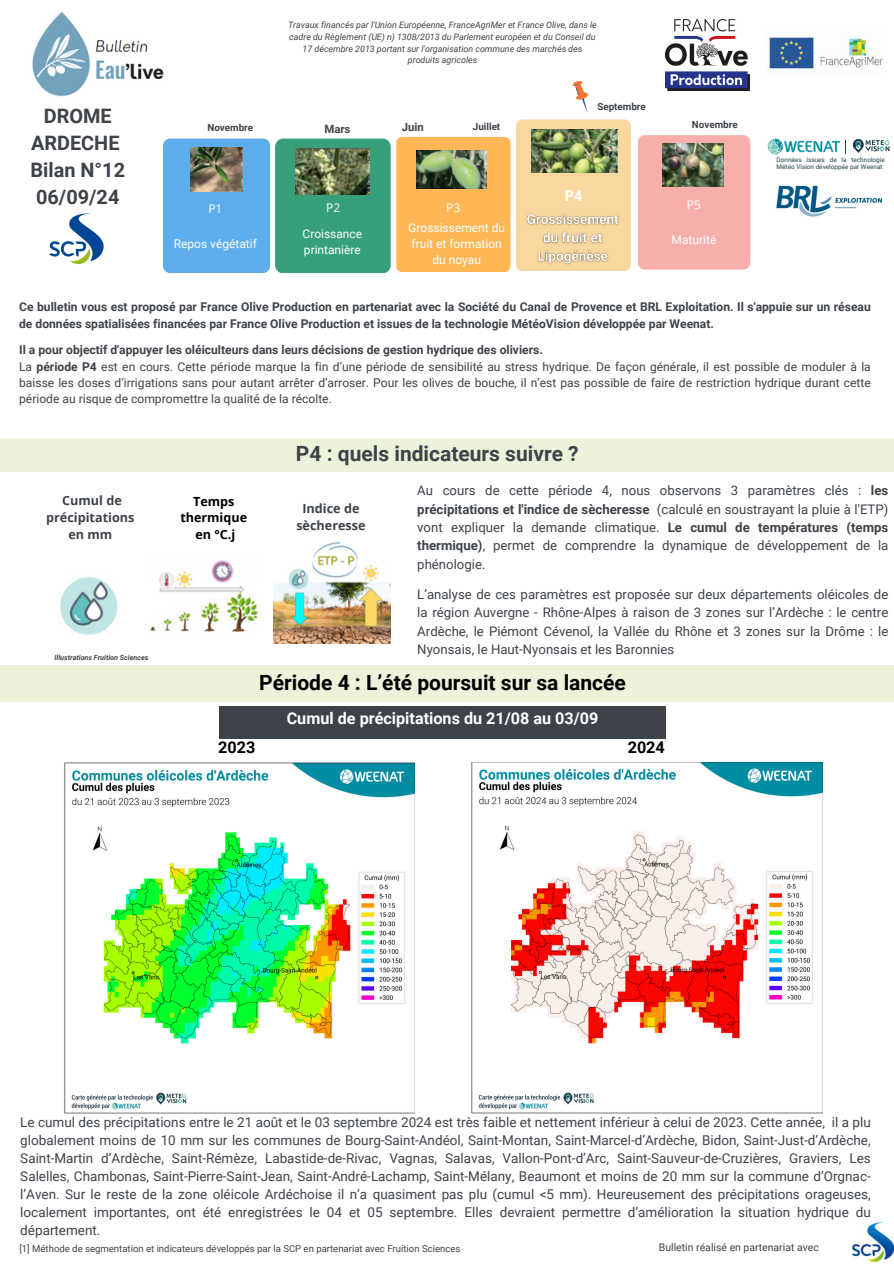
<style>
.page{position:relative;width:894px;height:1264px;background:#fff}
.page>*{position:absolute;margin:0;border:0;box-sizing:border-box;transform-origin:0 0}
.t1{font:700 21px "Roboto";color:#000}
.t2{font:700 21px "Roboto";color:#3e4349}
.t3{font:700 19.95px/27px "Roboto";color:#3e4349;text-align:center}
.t4{font:700 16.2px "Roboto";color:#fff}
.t5{font:700 16.2px "Roboto";color:#000}
.t6{font:700 15px "Open Sans";color:#fff}
.t7{font:13.5px/18px "Roboto";color:#3e4349;text-align:justify}
.t8{font:13.2px/18.3px "Roboto";color:#3e4349;text-align:justify}
.t9{font:700 12.6px/16.8px "Open Sans";color:#3e4349;text-align:center}
.t10{font:700 12.6px/16.8px "Open Sans";color:#000;text-align:center}
.t11{font:700 12.15px/16.5px "Roboto";color:#3e4349}
.t12{font:12.15px/16.5px "Roboto";color:#3e4349;text-align:justify}
.t13{font:12px/16px "Roboto";color:#fff}
.t14{font:12px "Open Sans";color:#fff}
.t15{font:700 11.4px "Roboto";color:#3e4349}
.t16{font:10.5px "Roboto";color:#3e4349}
.t17{font:700 9.9px "Roboto";color:#3e4349}
.t18{font:9.6px "Roboto";color:#3e4349}
.t19{font:italic 8.85px/11.9px "Roboto";color:#3e4349;text-align:center}
.t20{font:italic 700 7.2px "Roboto";color:#3e4349}
.t21{font:6.45px/6.9px "Roboto";color:#1e3e47}
.s1{font-weight:700}
.s2{font-style:normal}
</style>
<div class="page">
<img style="left:851px;top:1222px;width:42px;height:41px">
<img style="left:32px;top:12px;width:132px;height:85px">
<img style="left:49px;top:213px;width:55px;height:52px">
<img style="left:769px;top:37px;width:114px;height:32px">
<div style="left:0;top:670px;width:893px;height:32px;background:#ecf3da"></div>
<div style="left:0;top:665px;width:893px;height:5px;background:#ecf3da"></div>
<img style="left:767px;top:138px;width:74px;height:17px">
<img style="left:852px;top:139px;width:38px;height:14px">
<svg style="left:845px;top:141px;width:1px;height:13px"></svg>
<img style="left:665px;top:20px;width:83px;height:71px">
<div style="left:219px;top:706px;width:446px;height:32px;background:#3e4349"></div>
<img style="left:60px;top:577px;width:58px;height:58px">
<img style="left:273px;top:541px;width:117px;height:102px">
<div style="left:0;top:444px;width:893px;height:28px;background:#ecf3da"></div>
<svg style="left:0;top:438px;width:893px;height:6px;background:#edf4dd"></svg>
<img style="left:149px;top:560px;width:111px;height:72px">
<svg style="left:572px;top:81px;width:15px;height:30px"></svg>
<div style="left:163px;top:138px;width:107px;height:135px;background:#5dadec;border-radius:7px"></div>
<img style="left:191px;top:147px;width:51px;height:44px">
<div style="left:637px;top:135px;width:113px;height:134px;background:#f8afab;border-radius:7px"></div>
<img style="left:662px;top:143px;width:61px;height:44px">
<div style="left:275px;top:138px;width:115px;height:135px;background:#379f7a;border-radius:8px"></div>
<img style="left:295px;top:149px;width:75px;height:46px">
<div style="left:516px;top:119px;width:114px;height:152px;background:#fbd7a0;border-radius:7px"></div>
<img style="left:531px;top:130px;width:86px;height:42px">
<div style="left:396px;top:137px;width:114px;height:135px;background:#feb754;border-radius:6px"></div>
<img style="left:416px;top:150px;width:70px;height:39px">
<img style="left:776px;top:185px;width:107px;height:32px">
<img style="left:64px;top:762px;width:350px;height:352px">
<img style="left:471px;top:762px;width:351px;height:352px">
<img style="left:526px;top:213px;width:93px;height:52px">
<h6 class="t3" style="left:31px;top:103px;width:96px">DROME<br>ARDECHE<br>Bilan N°12<br>06/09/24</h6>
<p class="t19" style="left:288px;top:19px;width:310px">Travaux financés par l'Union Européenne, FranceAgriMer et France Olive, dans le cadre du Règlement (UE) n) 1308/2013 du Parlement européen et du Conseil du 17 décembre 2013 portant sur l'organisation commune des marchés des produits agricoles</p>
<h4 class="t17" style="left:207px;top:122px;width:47px">Novembre</h4>
<p class="t15" style="left:402px;top:121px;width:23px">Juin</p>
<p class="t17" style="left:472px;top:121px;width:29px">Juillet</p>
<h5 class="t15" style="left:324px;top:123px;width:28px">Mars</h5>
<h5 class="t14" style="left:208px;top:200px;width:16px">P1</h5>
<p class="t13" style="left:174px;top:236px;width:85px">Repos végétatif</p>
<h1 class="t14" style="left:326px;top:199px;width:16px">P2</h1>
<h3 class="t13" style="left:302px;top:226px;width:61px">Croissance printanière</h3>
<p class="t14" style="left:446px;top:199px;width:16px">P3</p>
<p class="t13" style="left:408px;top:219px;width:98px;text-align:center">Grossissement du fruit et formation du noyau</p>
<p class="t17" style="left:597px;top:101px;width:50px">Septembre</p>
<h3 class="t6" style="left:564px;top:185px;width:19px">P4</h3>
<h4 class="t17" style="left:691px;top:119px;width:47px">Novembre</h4>
<h3 class="t14" style="left:686px;top:196px;width:16px">P5</h3>
<p class="t13" style="left:671px;top:232px;width:46px">Maturité</p>
<p class="t21" style="left:776px;top:157px;width:110px">Données issues de la technologie<br>Météo Vision développée par Weenat</p>
<p class="t11" style="left:19px;top:299px;width:852px">Ce bulletin vous est proposé par France Olive Production en partenariat avec la Société du Canal de Provence et BRL Exploitation. Il s'appuie sur un réseau de données spatialisées financées par France Olive Production et issues de la technologie MétéoVision développée par Weenat.</p>
<h5 class="t11" style="left:19px;top:342px;width:525px">Il a pour objectif d'appuyer les oléiculteurs dans leurs décisions de gestion hydrique des oliviers.</h5>
<p class="t12" style="left:19px;top:358px;width:852px">La <span class="s1">période P4</span> est en cours. Cette période marque la fin d’une période de sensibilité au stress hydrique. De façon générale, il est possible de moduler à la baisse les doses d’irrigations sans pour autant arrêter d’arroser. Pour les olives de bouche, il n’est pas possible de faire de restriction hydrique durant cette période au risque de compromettre la qualité de la récolte.</p>
<p class="t2" style="left:296px;top:441px;width:284px">P4 : quels indicateurs suivre ?</p>
<p class="t9" style="left:46px;top:491px;width:90px">Cumul de précipitations en mm</p>
<h6 class="t9" style="left:296px;top:500px;width:71px">Indice de sècheresse</h6>
<h1 class="t10" style="left:180px;top:492px;width:68px">Temps thermique</h1>
<h4 class="t10" style="left:195px;top:526px;width:41px">en °C.j</h4>
<h2 class="t20" style="left:54px;top:653px;width:96px">Illustrations Fruition Science<span class="s2">s</span></h2>
<p class="t8" style="left:417px;top:481px;width:472px">Au cours de cette période 4, nous observons 3 paramètres clés : <span class="s1">les précipitations et l'indice de sècheresse</span> (calculé en soustrayant la pluie à l'ETP) vont expliquer la demande climatique. <span class="s1">Le cumul de températures (temps thermique)</span>, permet de comprendre la dynamique de développement de la phénologie.</p>
<p class="t8" style="left:417px;top:585px;width:472px">L’analyse de ces paramètres est proposée sur deux départements oléicoles de la région Auvergne - Rhône-Alpes à raison de 3 zones sur l’Ardèche : le centre Ardèche, le Piémont Cévenol, la Vallée du Rhône et 3 zones sur la Drôme : le Nyonsais, le Haut-Nyonsais et les Baronnies</p>
<p class="t1" style="left:259px;top:670px;width:368px">Période 4 : L’été poursuit sur sa lancée</p>
<h6 class="t4" style="left:286px;top:709px;width:313px">Cumul de précipitations du 21/08 au 03/09</h6>
<p class="t5" style="left:218px;top:737px;width:39px">2023</p>
<p class="t5" style="left:627px;top:737px;width:39px">2024</p>
<p class="t7" style="left:20px;top:1113px;width:851px">Le cumul des précipitations entre le 21 août et le 03 septembre 2024 est très faible et nettement inférieur à celui de 2023. Cette année, il a plu globalement moins de 10 mm sur les communes de Bourg-Saint-Andéol, Saint-Montan, Saint-Marcel-d’Ardèche, Bidon, Saint-Just-d’Ardèche, Saint-Martin d’Ardèche, Saint-Rémèze, Labastide-de-Rivac, Vagnas, Salavas, Vallon-Pont-d’Arc, Saint-Sauveur-de-Cruzières, Graviers, Les Salelles, Chambonas, Saint-Pierre-Saint-Jean, Saint-André-Lachamp, Saint-Mélany, Beaumont et moins de 20 mm sur la commune d’Orgnac&shy;l’Aven. Sur le reste de la zone oléicole Ardéchoise il n’a quasiment pas plu (cumul &lt;5 mm). Heureusement des précipitations orageuses, localement importantes, ont été enregistrées le 04 et 05 septembre. Elles devraient permettre d’amélioration la situation hydrique du département.</p>
<p class="t18" style="left:19px;top:1243px;width:442px">[1] Méthode de segmentation et indicateurs développés par la SCP en partenariat avec Fruition Sciences</p>
<p class="t16" style="left:658px;top:1241px;width:161px">Bulletin réalisé en partenariat avec</p>
</div>
